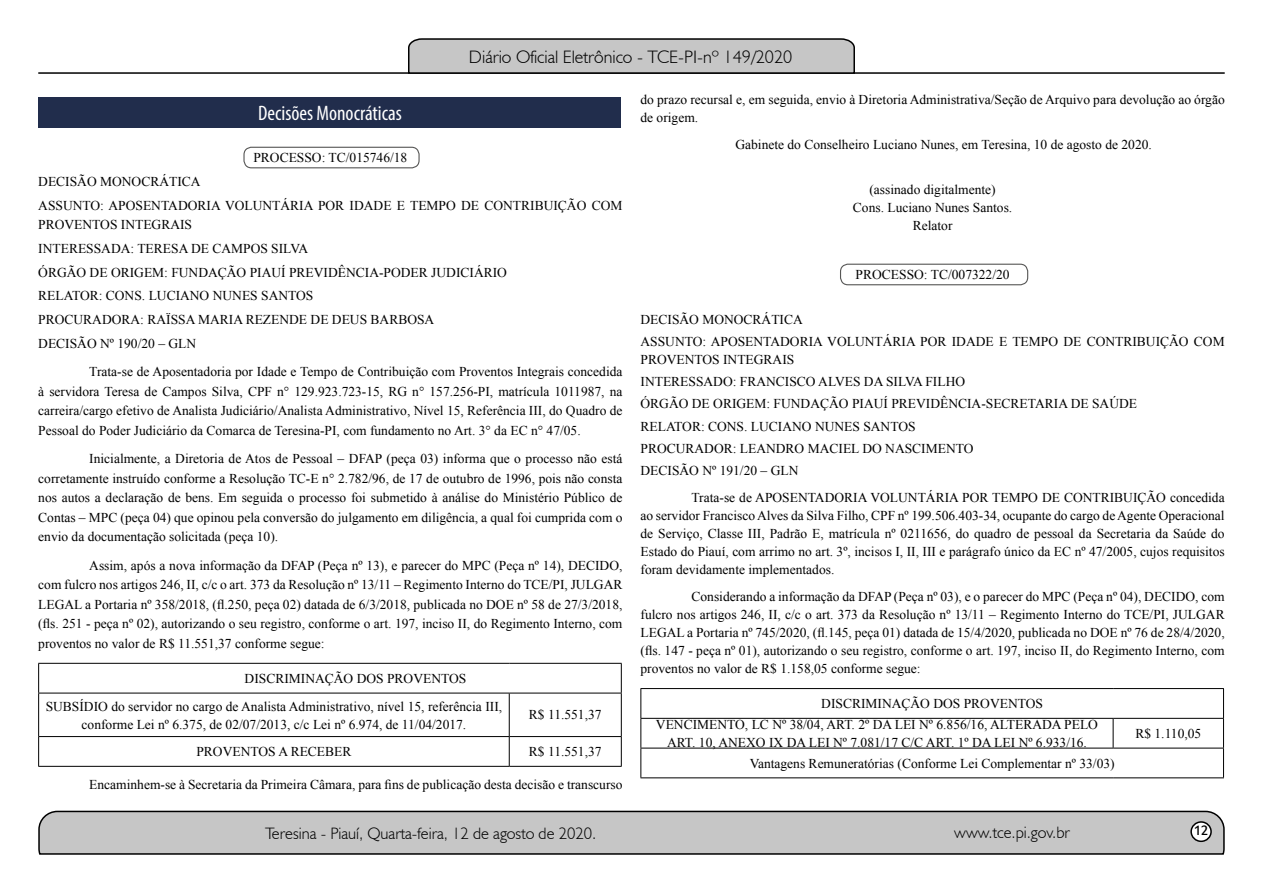
<style>
.page{position:relative;width:1263px;height:893px;background:#fff}
.page>*{position:absolute;margin:0;border:0;box-sizing:border-box;transform-origin:0 0}
.t1{font:condensed 21px "Myriad Pro";color:#fff}
.t2{font:300 18px "Humanist 521 BT";color:#000}
.t3{font:300 16.5px "Humanist 521 BT";color:#000}
.t4{font:15px "Estrangelo Edessa";color:#000}
.t5{font:13.5px/19.5px "Times New Roman";color:#000}
</style>
<div class="page">
<svg style="left:38px;top:810px;width:1187px;height:45px;background:#b9b9b9"></svg>
<div style="left:1191px;top:822px;width:20px;height:19px;background:#fff;border-radius:50%"></div>
<div style="left:1190px;top:821px;width:22px;height:21px;border:2px solid #000;border-radius:50%"></div>
<hr style="left:38px;top:72px;width:1187px;height:2px;background:#000">
<svg style="left:407px;top:38px;width:449px;height:36px;background:#b4b4b4"></svg>
<div style="left:39px;top:97px;width:582px;height:31px;background:#212d4c"></div>
<hr style="left:38px;top:663px;width:471px;height:1px;background:#000">
<hr style="left:509px;top:663px;width:113px;height:1px;background:#000">
<hr style="left:38px;top:693px;width:471px;height:1px;background:#000">
<hr style="left:509px;top:693px;width:113px;height:1px;background:#000">
<hr style="left:38px;top:736px;width:471px;height:1px;background:#000">
<hr style="left:509px;top:736px;width:113px;height:1px;background:#000">
<hr style="left:38px;top:766px;width:471px;height:1px;background:#000">
<hr style="left:509px;top:766px;width:113px;height:1px;background:#000">
<svg style="left:38px;top:664px;width:1px;height:29px"></svg>
<hr style="left:38px;top:693px;width:1px;height:43px;background:#000">
<svg style="left:38px;top:737px;width:1px;height:29px"></svg>
<svg style="left:621px;top:664px;width:1px;height:29px"></svg>
<hr style="left:509px;top:693px;width:1px;height:43px;background:#000">
<hr style="left:621px;top:693px;width:1px;height:43px;background:#000">
<svg style="left:509px;top:737px;width:1px;height:29px"></svg>
<svg style="left:621px;top:737px;width:1px;height:29px"></svg>
<hr style="left:640px;top:688px;width:473px;height:1px;background:#000">
<hr style="left:1113px;top:688px;width:111px;height:1px;background:#000">
<hr style="left:640px;top:718px;width:473px;height:1px;background:#000">
<hr style="left:1113px;top:718px;width:111px;height:1px;background:#000">
<hr style="left:640px;top:748px;width:473px;height:1px;background:#000">
<hr style="left:1113px;top:748px;width:111px;height:1px;background:#000">
<hr style="left:640px;top:777px;width:473px;height:1px;background:#000">
<hr style="left:1113px;top:777px;width:111px;height:1px;background:#000">
<svg style="left:640px;top:689px;width:1px;height:88px"></svg>
<svg style="left:1113px;top:719px;width:1px;height:29px"></svg>
<svg style="left:1223px;top:689px;width:1px;height:88px"></svg>
<div style="left:243px;top:147px;width:177px;height:21px;border:1px solid #575756;border-radius:8px"></div>
<div style="left:840px;top:264px;width:188px;height:21px;border:1px solid #575756;border-radius:8px"></div>
<h2 class="t2" style="left:469px;top:46px;width:325px">Diário Oficial Eletrônico - TCE-PI-nº 149/2020</h2>
<h1 class="t1" style="left:258px;top:100px;width:145px">Decisões Monocráticas</h1>
<p class="t5" style="left:253px;top:148px;width:155px">PROCESSO: TC/015746/18</p>
<p class="t5" style="left:38px;top:169px;width:586px;line-height:23.7px">DECISÃO MONOCRÁTICA<br>ASSUNTO: APOSENTADORIA VOLUNTÁRIA POR IDADE E TEMPO DE CONTRIBUIÇÃO COM</p>
<p class="t5" style="left:38px;top:213px;width:470px;line-height:23.7px">PROVENTOS INTEGRAIS<br>INTERESSADA: TERESA DE CAMPOS SILVA<br>ÓRGÃO DE ORIGEM: FUNDAÇÃO PIAUÍ PREVIDÊNCIA-PODER JUDICIÁRIO RELATOR: CONS. LUCIANO NUNES SANTOS<br>PROCURADORA: RAÏSSA MARIA REZENDE DE DEUS BARBOSA<br>DECISÃO Nº 190/20 – GLN</p>
<p class="t5" style="left:38px;top:362px;width:586px;text-align:justify;text-indent:51px">Trata-se de Aposentadoria por Idade e Tempo de Contribuição com Proventos Integrais concedida à servidora Teresa de Campos Silva, CPF n° 129.923.723-15, RG n° 157.256-PI, matrícula 1011987, na carreira/cargo efetivo de Analista Judiciário/Analista Administrativo, Nível 15, Referência III, do Quadro de Pessoal do Poder Judiciário da Comarca de Teresina-PI, com fundamento no Art. 3° da EC n° 47/05.</p>
<p class="t5" style="left:38px;top:449px;width:586px;text-align:justify;text-indent:51px">Inicialmente, a Diretoria de Atos de Pessoal – DFAP (peça 03) informa que o processo não está corretamente instruído conforme a Resolução TC-E n° 2.782/96, de 17 de outubro de 1996, pois não consta nos autos a declaração de bens. Em seguida o processo foi submetido à análise do Ministério Público de Contas – MPC (peça 04) que opinou pela conversão do julgamento em diligência, a qual foi cumprida com o envio da documentação solicitada (peça 10).</p>
<p class="t5" style="left:38px;top:555px;width:586px;text-align:justify;text-indent:51px">Assim, após a nova informação da DFAP (Peça nº 13), e parecer do MPC (Peça nº 14), DECIDO, com fulcro nos artigos 246, II, c/c o art. 373 da Resolução nº 13/11 – Regimento Interno do TCE/PI, JULGAR LEGAL a Portaria nº 358/2018, (fl.250, peça 02) datada de 6/3/2018, publicada no DOE nº 58 de 27/3/2018, (fls. 251 - peça nº 02), autorizando o seu registro, conforme o art. 197, inciso II, do Regimento Interno, com proventos no valor de R$ 11.551,37 conforme segue:</p>
<p class="t5" style="left:46px;top:664px;width:458px;line-height:27.6px;text-indent:199px">DISCRIMINAÇÃO DOS PROVENTOS<br>SUBSÍDIO do servidor no cargo de Analista Administrativo, nível 15, referência III,</p>
<p class="t5" style="left:82px;top:714px;width:386px">conforme Lei nº 6.375, de 02/07/2013, c/c Lei nº 6.974, de 11/04/2017.</p>
<p class="t5" style="left:529px;top:705px;width:74px">R$ 11.551,37</p>
<p class="t5" style="left:196px;top:742px;width:157px">PROVENTOS A RECEBER</p>
<p class="t5" style="left:529px;top:742px;width:74px">R$ 11.551,37</p>
<p class="t5" style="left:89px;top:775px;width:535px">Encaminhem-se à Secretaria da Primeira Câmara, para fins de publicação desta decisão e transcurso</p>
<p class="t5" style="left:640px;top:90px;width:586px;line-height:18px">do prazo recursal e, em seguida, envio à Diretoria Administrativa/Seção de Arquivo para devolução ao órgão de origem.</p>
<p class="t5" style="left:735px;top:134px;width:418px">Gabinete do Conselheiro Luciano Nunes, em Teresina, 10 de agosto de 2020.</p>
<p class="t5" style="left:853px;top:180px;width:161px;line-height:18px;text-align:center">(assinado digitalmente)<br>Cons. Luciano Nunes Santos.<br>Relator</p>
<p class="t5" style="left:856px;top:265px;width:155px">PROCESSO: TC/007322/20</p>
<p class="t5" style="left:640px;top:308px;width:586px;line-height:22.2px">DECISÃO MONOCRÁTICA<br>ASSUNTO: APOSENTADORIA VOLUNTÁRIA POR IDADE E TEMPO DE CONTRIBUIÇÃO COM</p>
<p class="t5" style="left:640px;top:348px;width:498px;line-height:22.2px">PROVENTOS INTEGRAIS<br>INTERESSADO: FRANCISCO ALVES DA SILVA FILHO<br>ÓRGÃO DE ORIGEM: FUNDAÇÃO PIAUÍ PREVIDÊNCIA-SECRETARIA DE SAÚDE RELATOR: CONS. LUCIANO NUNES SANTOS<br>PROCURADOR: LEANDRO MACIEL DO NASCIMENTO<br>DECISÃO Nº 191/20 – GLN</p>
<p class="t5" style="left:640px;top:488px;width:586px;line-height:18px;text-align:justify;text-indent:51px">Trata-se de APOSENTADORIA VOLUNTÁRIA POR TEMPO DE CONTRIBUIÇÃO concedida ao servidor Francisco Alves da Silva Filho, CPF nº 199.506.403-34, ocupante do cargo de Agente Operacional de Serviço, Classe III, Padrão E, matrícula nº 0211656, do quadro de pessoal da Secretaria da Saúde do Estado do Piauí, com arrimo no art. 3º, incisos I, II, III e parágrafo único da EC nº 47/2005, cujos requisitos foram devidamente implementados.</p>
<p class="t5" style="left:640px;top:587px;width:586px;line-height:18px;text-align:justify;text-indent:51px">Considerando a informação da DFAP (Peça nº 03), e o parecer do MPC (Peça nº 04), DECIDO, com fulcro nos artigos 246, II, c/c o art. 373 da Resolução nº 13/11 – Regimento Interno do TCE/PI, JULGAR LEGAL a Portaria nº 745/2020, (fl.145, peça 01) datada de 15/4/2020, publicada no DOE nº 76 de 28/4/2020, (fls. 147 - peça nº 01), autorizando o seu registro, conforme o art. 197, inciso II, do Regimento Interno, com proventos no valor de R$ 1.158,05 conforme segue:</p>
<p class="t5" style="left:656px;top:693px;width:443px;line-height:20.7px;text-indent:165px">DISCRIMINAÇÃO DOS PROVENTOS<br>VENCIMENTO, LC Nº 38/04, ART. 2º DA LEI Nº 6.856/16, ALTERADA PELO</p>
<p class="t5" style="left:667px;top:732px;width:421px">ART. 10, ANEXO IX DA LEI Nº 7.081/17 C/C ART. 1º DA LEI Nº 6.933/16.</p>
<p class="t5" style="left:1135px;top:723px;width:67px">R$ 1.110,05</p>
<p class="t5" style="left:750px;top:753px;width:366px">Vantagens Remuneratórias (Conforme Lei Complementar nº 33/03)</p>
<p class="t3" style="left:265px;top:823px;width:333px">Teresina - Piauí, Quarta-feira, 12 de agosto de 2020.</p>
<p class="t3" style="left:954px;top:822px;width:117px">www.tce.pi.gov.br</p>
<p class="t4" style="left:1194px;top:823px;width:16px">12</p>
</div>
